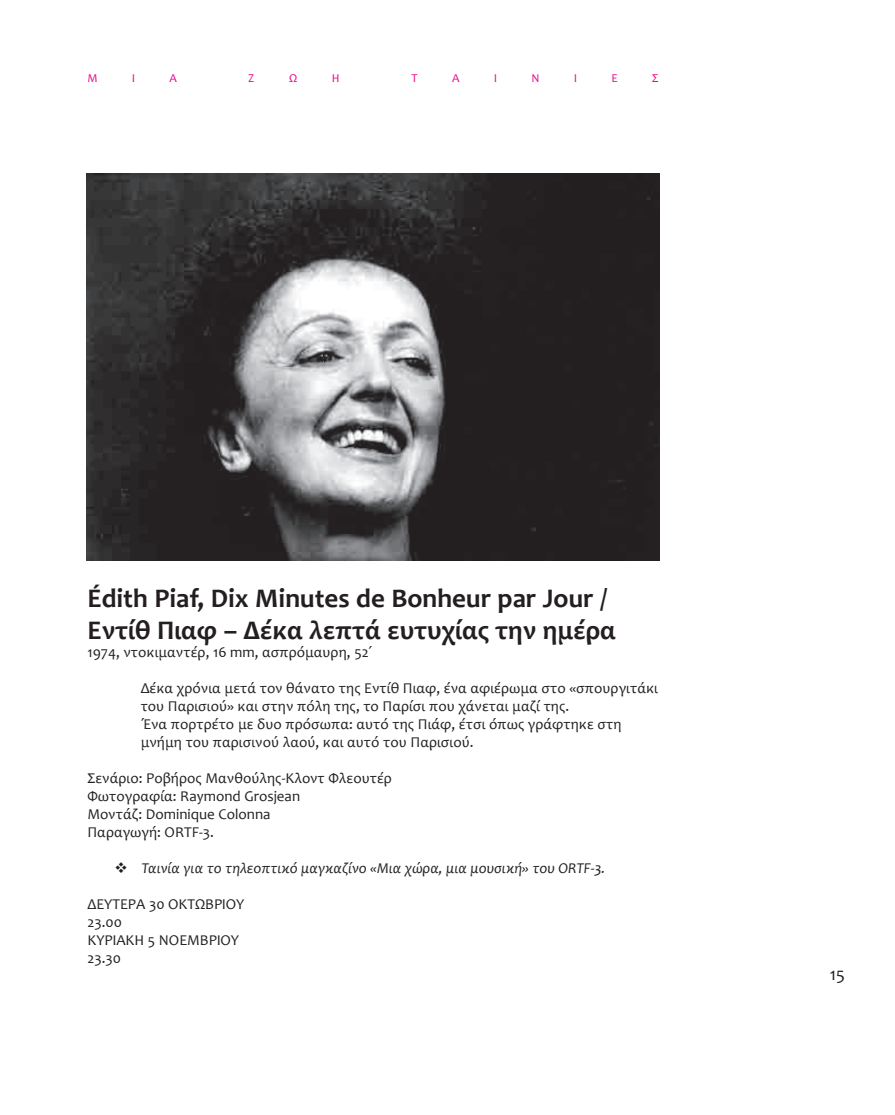
<style>
.page{position:relative;width:895px;height:1115px;background:#fff}
.page>*{position:absolute;margin:0;border:0;box-sizing:border-box;transform-origin:0 0}
.t1{font:700 27px/32.4px "Candara";color:#231f20}
.t2{font:18px "Candara";color:#231f20}
.t3{font:15px/18px "Candara";color:#231f20}
.t4{font:italic 15px "Candara";color:#231f20}
.t5{font:12px "Candara";color:#ed028c}
</style>
<div class="page">
<img style="left:86px;top:173px;width:574px;height:387px">
<p class="t5" style="left:87px;top:71px;width:12px">Μ</p>
<p class="t5" style="left:132px;top:71px;width:4px">Ι</p>
<p class="t5" style="left:170px;top:71px;width:9px">Α</p>
<p class="t5" style="left:248px;top:71px;width:8px">Ζ</p>
<p class="t5" style="left:289px;top:71px;width:10px">Ω</p>
<p class="t5" style="left:332px;top:71px;width:9px">Η</p>
<p class="t5" style="left:411px;top:71px;width:8px">Τ</p>
<p class="t5" style="left:452px;top:71px;width:9px">Α</p>
<p class="t5" style="left:494px;top:71px;width:4px">Ι</p>
<p class="t5" style="left:531px;top:71px;width:10px">Ν</p>
<p class="t5" style="left:574px;top:71px;width:4px">Ι</p>
<p class="t5" style="left:611px;top:71px;width:8px">Ε</p>
<p class="t5" style="left:652px;top:71px;width:8px">Σ</p>
<p class="t1" style="left:87px;top:581px;width:530px">Édith Piaf, Dix Minutes de Bonheur par Jour /<br>Εντίθ Πιαφ – Δέκα λεπτά ευτυχίας την ημέρα</p>
<p class="t3" style="left:87px;top:643px;width:287px">1974, ντοκιμαντέρ, 16 mm, ασπρόμαυρη, 52΄</p>
<p class="t3" style="left:141px;top:679px;width:519px">Δέκα χρόνια μετά τον θάνατο της Εντίθ Πιαφ, ένα αφιέρωμα στο «σπουργιτάκι του Παρισιού» και στην πόλη της, το Παρίσι που χάνεται μαζί της.<br>Ένα πορτρέτο με δυο πρόσωπα: αυτό της Πιάφ, έτσι όπως γράφτηκε στη μνήμη του παρισινού λαού, και αυτό του Παρισιού.</p>
<p class="t3" style="left:87px;top:769px;width:306px">Σενάριο: Ροβήρος Μανθούλης-Κλοντ Φλεουτέρ<br>Φωτογραφία: Raymond Grosjean<br>Μοντάζ: Dominique Colonna<br>Παραγωγή: ORTF-3.</p>
<p class="t4" style="left:141px;top:859px;width:465px">Ταινία για το τηλεοπτικό μαγκαζίνο «Μια χώρα, μια μουσική» του ORTF-3.</p>
<p class="t3" style="left:87px;top:895px;width:158px">ΔΕΥΤΕΡΑ 30 ΟΚΤΩΒΡΙΟΥ<br>23.00<br>ΚΥΡΙΑΚΗ 5 ΝΟΕΜΒΡΙΟΥ<br>23.30</p>
<p class="t2" style="left:830px;top:963px;width:17px">15</p>
</div>
